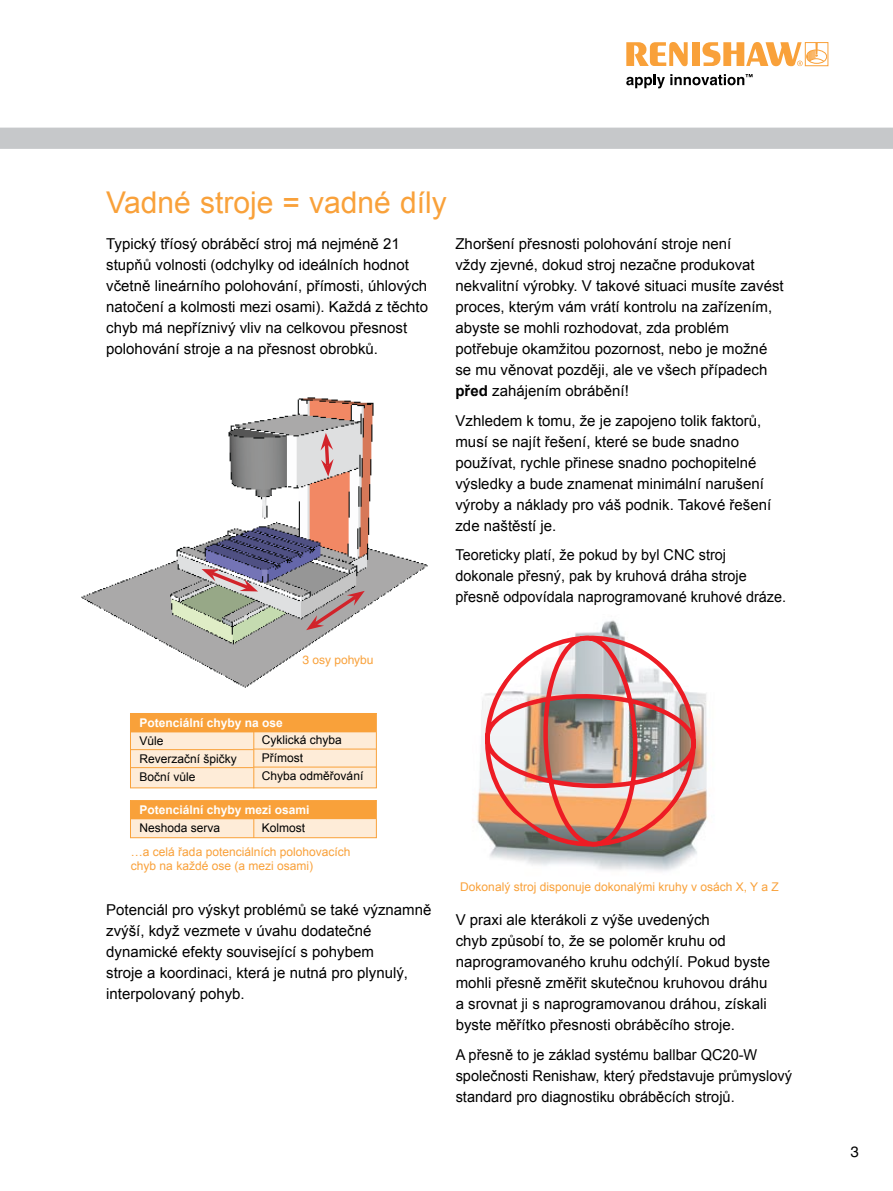
<style>
.page{position:relative;width:893px;height:1191px;background:#fff}
.page>*{position:absolute;margin:0;border:0;box-sizing:border-box;transform-origin:0 0}
.t1{font:30px "Arial";color:#f9a13a}
.t2{font:15px/21px "Arial";color:#000}
.t3{font:15px/21px "Arial";color:#000;scale:.96 1}
.t4{font:15px "Helvetica";color:#000}
.t5{font:12px/14.4px "Arial";color:#f9a13a}
.t6{font:12px/18px "Arial";color:#000}
.t7{font:700 12px "Arial";color:#fff}
.t8{font:12px "Helvetica";color:#f9a13a}
.s1{font-weight:700}
</style>
<div class="page">
<div style="left:131px;top:732px;width:245px;height:56px;background:#feecd8"></div>
<div style="left:131px;top:819px;width:245px;height:19px;background:#feecd8"></div>
<svg style="left:626px;top:42px;width:62px;height:24px"></svg>
<div style="left:692px;top:42px;width:8px;height:24px;background:#f9a13a"></div>
<div style="left:805px;top:42px;width:23px;height:24px;border:1px solid #f9a13a"></div>
<div style="left:806px;top:50px;width:21px;height:14px;border:1px solid #f9a13a;border-radius:50%"></div>
<svg style="left:702px;top:42px;width:122px;height:24px"></svg>
<svg style="left:626px;top:74px;width:127px;height:14px"></svg>
<div style="left:0;top:128px;width:893px;height:21px;background:#c6c8ca"></div>
<img style="left:81px;top:397px;width:347px;height:291px">
<svg style="left:320px;top:433px;width:14px;height:43px"></svg>
<svg style="left:306px;top:591px;width:59px;height:39px"></svg>
<svg style="left:202px;top:568px;width:56px;height:24px"></svg>
<img style="left:491px;top:620px;width:217px;height:252px">
<svg style="left:476px;top:625px;width:231px;height:232px"></svg>
<hr style="left:131px;top:749px;width:122px;height:1px;background:#f9a13a">
<hr style="left:131px;top:767px;width:122px;height:1px;background:#f9a13a">
<hr style="left:253px;top:748px;width:123px;height:1px;background:#f9a13a">
<hr style="left:253px;top:766px;width:123px;height:1px;background:#f9a13a">
<div style="left:130px;top:713px;width:247px;height:75px;border:1px solid #f9a13a"></div>
<div style="left:130px;top:800px;width:247px;height:38px;border:1px solid #f9a13a"></div>
<hr style="left:253px;top:731px;width:1px;height:57px;background:#f9a13a">
<svg style="left:253px;top:819px;width:1px;height:19px"></svg>
<div style="left:131px;top:714px;width:245px;height:17px;background:#f9a13a"></div>
<hr style="left:131px;top:731px;width:245px;height:1px;background:#f9a13a">
<div style="left:131px;top:801px;width:245px;height:17px;background:#f9a13a"></div>
<hr style="left:131px;top:818px;width:245px;height:1px;background:#f9a13a">
<h1 class="t1" style="left:106px;top:183px;width:342px">Vadné stroje = vadné díly</h1>
<p class="t2" style="left:106px;top:233px;width:323px">Typický tříosý obráběcí stroj má nejméně 21 stupňů volnosti (odchylky od ideálních hodnot včetně lineárního polohování, přímosti, úhlových natočení a kolmosti mezi osami). Každá z těchto chyb má nepříznivý vliv na celkovou přesnost polohování stroje a na přesnost obrobků.</p>
<p class="t2" style="left:455px;top:233px;width:330px">Zhoršení přesnosti polohování stroje není<br>vždy zjevné, dokud stroj nezačne produkovat nekvalitní výrobky. V takové situaci musíte zavést proces, kterým vám vrátí kontrolu na zařízením, abyste se mohli rozhodovat, zda problém potřebuje okamžitou pozornost, nebo je možné se mu věnovat později, ale ve všech případech <span class="s1">před</span> zahájením obrábění!</p>
<p class="t2" style="left:455px;top:410px;width:317px">Vzhledem k tomu, že je zapojeno tolik faktorů, musí se najít řešení, které se bude snadno používat, rychle přinese snadno pochopitelné výsledky a bude znamenat minimální narušení výroby a náklady pro váš podnik. Takové řešení zde naštěstí je.</p>
<p class="t3" style="left:455px;top:544px;width:346px">Teoreticky platí, že pokud by byl CNC stroj dokonale přesný, pak by kruhová dráha stroje přesně odpovídala naprogramované kruhové dráze.</p>
<p class="t8" style="left:303px;top:653px;width:72px">3 osy pohybu</p>
<p class="t7" style="left:139px;top:715px;width:145px">Potenciální chyby na ose</p>
<p class="t6" style="left:139px;top:732px;width:99px">Vůle<br>Reverzační špičky<br>Boční vůle</p>
<p class="t6" style="left:262px;top:731px;width:103px">Cyklická chyba<br>Přímost<br>Chyba odměřování</p>
<p class="t7" style="left:139px;top:802px;width:172px">Potenciální chyby mezi osami</p>
<p class="t6" style="left:139px;top:819px;width:82px">Neshoda serva</p>
<p class="t6" style="left:262px;top:818px;width:45px">Kolmost</p>
<p class="t5" style="left:131px;top:844px;width:221px">…a celá řada potenciálních polohovacích chyb na každé ose (a mezi osami)</p>
<p class="t2" style="left:106px;top:899px;width:327px">Potenciál pro výskyt problémů se také významně zvýší, když vezmete v úvahu dodatečné dynamické efekty související s pohybem<br>stroje a koordinaci, která je nutná pro plynulý, interpolovaný pohyb.</p>
<p class="t5" style="left:460px;top:879px;width:320px">Dokonalý stroj disponuje dokonalými kruhy v osách X, Y a Z</p>
<p class="t2" style="left:456px;top:909px;width:316px">V praxi ale kterákoli z výše uvedených<br>chyb způsobí to, že se poloměr kruhu od naprogramovaného kruhu odchýlí. Pokud byste mohli přesně změřit skutečnou kruhovou dráhu a srovnat ji s naprogramovanou dráhou, získali byste měřítko přesnosti obráběcího stroje.</p>
<p class="t2" style="left:456px;top:1044px;width:338px">A přesně to je základ systému ballbar QC20-W společnosti Renishaw, který představuje průmyslový standard pro diagnostiku obráběcích strojů.</p>
<p class="t4" style="left:851px;top:1143px;width:10px">3</p>
</div>
